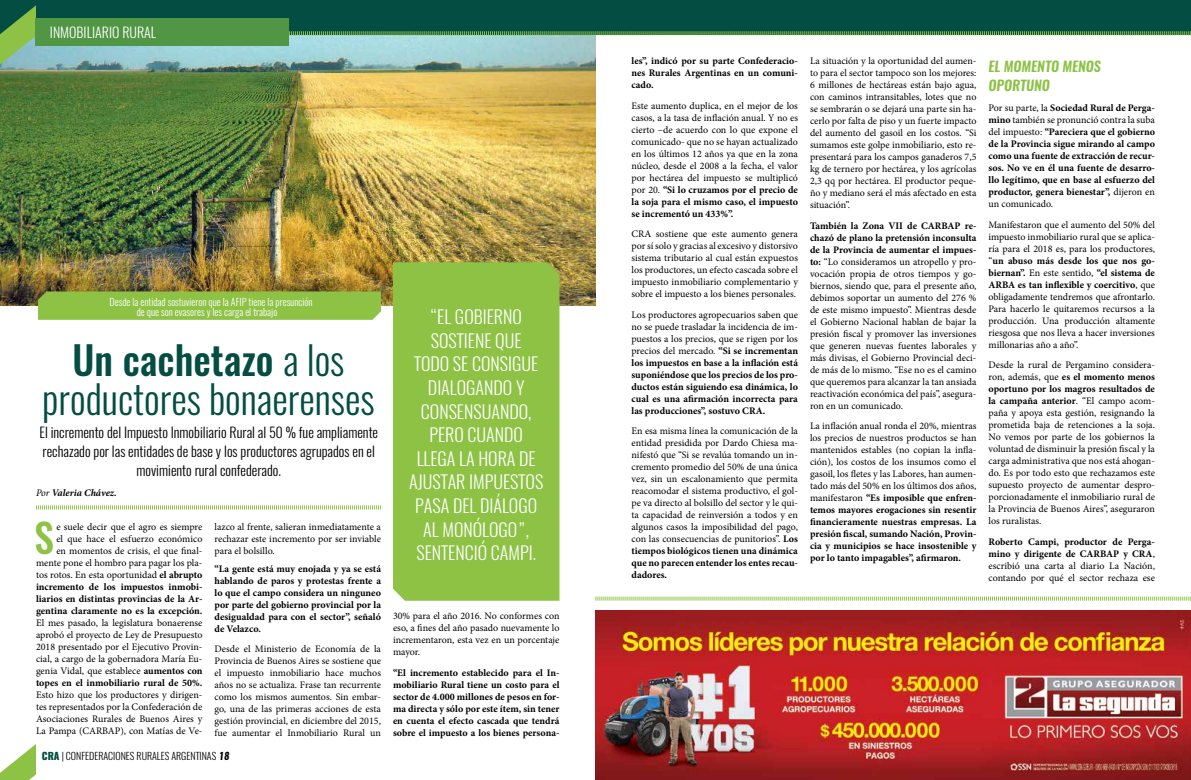
<style>
.page{position:relative;width:1191px;height:780px;background:#fff}
.page>*{position:absolute;margin:0;border:0;box-sizing:border-box;transform-origin:0 0}
.t1{font:500 39.6px "Oswald";color:#8dc245}
.t2{font:300 39.1px/39.2px "Oswald";color:#034d42;text-align:center}
.t3{font:300 18px/23.6px "Oswald";color:#fff;text-align:center}
.t4{font:300 14px/18.8px "Oswald";color:#000;text-align:center}
.t5{font:italic 600 14px/18.5px "Oswald";color:#8dc245}
.t6{font:300 14px "Oswald";color:#fff}
.t7{font:10px/12px "Minion Pro";color:#000;text-align:justify}
.t8{font:700 10px/12px "Minion Pro";color:#000;text-align:justify}
.t9{font:300 10px/10px "Oswald";color:#fff}
.t10{font:300 10px "Oswald";color:#000}
.t11{font:italic 700 10px "Minion Pro";letter-spacing:.005em;color:#000}
.s1{font-weight:500}
.s2{font-weight:400}
.s3{font-weight:700}
.s4{font-weight:800;color:#034d42}
.s5{font-weight:700;font-style:italic}
</style>
<div class="page">
<div style="left:596px;top:0;width:595px;height:35px;background:#034d42"></div>
<svg style="left:0;top:744px;width:36px;height:36px"></svg>
<svg style="left:36px;top:505px;width:345px;height:4px"></svg>
<img style="left:0;top:26px;width:596px;height:279px">
<div style="left:0;top:0;width:595px;height:35px;background:#034d42"></div>
<svg style="left:289px;top:31px;width:902px;height:5px"></svg>
<svg style="left:0;top:5px;width:36px;height:60px"></svg>
<div style="left:36px;top:18px;width:253px;height:28px;background:#509644"></div>
<svg style="left:38px;top:291px;width:343px;height:29px;background:#8dc046"></svg>
<img style="left:595px;top:610px;width:596px;height:170px">
<svg style="left:595px;top:596px;width:596px;height:5px;background:#d0e6b3"></svg>
<div style="left:393px;top:262px;width:166px;height:338px;background:#8dc245"></div>
<h3 class="t6" style="left:50px;top:23px;width:108px">INMOBILIARIO RURAL</h3>
<p class="t9" style="left:137px;top:297px;width:177px;text-indent:-27px">Desde la entidad sostuvieron que la AFIP tiene la presunción de que son evasores y les carga el trabajo</p>
<h2 class="t2" style="left:42px;top:340px;width:334px"><span class="s1">Un cachetazo</span> a los productores bonaerenses</h2>
<h3 class="t4" style="left:39px;top:423px;width:340px">El incremento del Impuesto Inmobiliario Rural al 50 % fue ampliamente rechazado por las entidades de base y los productores agrupados en el movimiento rural confederado.</h3>
<p class="t11" style="left:36px;top:485px;width:82px"><span class="s2">Por</span> Valeria Chávez.</p>
<h1 class="t1" style="left:34px;top:510px;width:21px">S</h1>
<p class="t7" style="left:36px;top:521px;width:168px;text-align:right">e suele decir que el agro es siempre<br>el que hace el esfuerzo económico<br>en momentos de crisis, el que final&shy;mente pone el hombro para pagar los pla&shy;tos rotos. En esta oportunidad <span class="s3">el abrupto incremento de los impuestos inmobi&shy;liarios en distintas provincias de la Ar&shy;gentina claramente no es la excepción.</span></p>
<p class="t7" style="left:36px;top:617px;width:168px">El mes pasado, la legislatura bonaerense aprobó el proyecto de Ley de Presupuesto 2018 presentado por el Ejecutivo Provin&shy;cial, a cargo de la gobernadora María Eu&shy;genia Vidal, que establece <span class="s3">aumentos con topes en el inmobiliario rural de 50%.</span></p>
<p class="t7" style="left:36px;top:689px;width:168px">Esto hizo que los productores y dirigen&shy;tes representados por la Confederación de Asociaciones Rurales de Buenos Aires y La Pampa (CARBAP), con Matías de Ve-</p>
<p class="t7" style="left:214px;top:521px;width:168px">lazco al frente, salieran inmediatamente a rechazar este incremento por ser inviable para el bolsillo.</p>
<p class="t8" style="left:214px;top:562px;width:168px">“La gente está muy enojada y ya se está hablando de paros y protestas frente a lo que el campo considera un ninguneo por parte del gobierno provincial por la desigualdad para con el sector”, señaló de Velazco.</p>
<p class="t7" style="left:214px;top:643px;width:168px">Desde el Ministerio de Economía de la Provincia de Buenos Aires se sostiene que el impuesto inmobiliario hace muchos años no se actualiza. Frase tan recurrente como los mismos aumentos. Sin embar&shy;go, una de las primeras acciones de esta gestión provincial, en diciembre del 2015, fue aumentar el Inmobiliario Rural un</p>
<p class="t10" style="left:42px;top:749px;width:189px"><span class="s4">CRA</span> | CONFEDERACIONES RURALES ARGENTINAS <span class="s5">18</span></p>
<h3 class="t3" style="left:409px;top:305px;width:136px">“EL GOBIERNO<br>SOSTIENE QUE<br>TODO SE CONSIGUE<br>DIALOGANDO Y<br>CONSENSUANDO,<br>PERO CUANDO<br>LLEGA LA HORA DE<br>AJUSTAR IMPUESTOS<br>PASA DEL DIÁLOGO<br>AL MONÓLOGO”,<br>SENTENCIÓ CAMPI.</h3>
<p class="t7" style="left:393px;top:610px;width:168px">30% para el año 2016. No conformes con eso, a fines del año pasado nuevamente lo incrementaron, esta vez en un porcentaje mayor.</p>
<p class="t8" style="left:393px;top:666px;width:168px">“El incremento establecido para el In&shy;mobiliario Rural tiene un costo para el sector de 4.000 millones de pesos en for&shy;ma directa y sólo por este ítem, sin tener en cuenta el efecto cascada que tendrá sobre el impuesto a los bienes persona-</p>
<p class="t8" style="left:631px;top:55px;width:168px">les”, indicó por su parte Confederacio&shy;nes Rurales Argentinas en un comuni&shy;cado.</p>
<p class="t7" style="left:631px;top:99px;width:168px">Este aumento duplica, en el mejor de los casos, a la tasa de inflación anual. Y no es cierto –de acuerdo con lo que expone el comunicado- que no se hayan actualizado en los últimos 12 años ya que en la zona núcleo, desde el 2008 a la fecha, el valor por hectárea del impuesto se multiplicó por 20. <span class="s3">“Si lo cruzamos por el precio de la soja para el mismo caso, el impuesto se incrementó un 433%”.</span></p>
<p class="t7" style="left:631px;top:228px;width:168px">CRA sostiene que este aumento genera por sí solo y gracias al excesivo y distorsivo sistema tributario al cual están expuestos los productores, un efecto cascada sobre el impuesto inmobiliario complementario y sobre el impuesto a los bienes personales.</p>
<p class="t8" style="left:631px;top:308px;width:168px"><span class="s2">Los productores agropecuarios saben que no se puede trasladar la incidencia de im&shy;puestos a los precios, que se rigen por los precios del mercado.</span> “Si se incrementan los impuestos en base a la inflación está suponiéndose que los precios de los pro&shy;ductos están siguiendo esa dinámica, lo cual es una afirmación incorrecta para las producciones”, sostuvo CRA.</p>
<p class="t7" style="left:631px;top:425px;width:168px">En esa misma línea la comunicación de la entidad presidida por Dardo Chiesa ma&shy;nifestó que “Si se revalúa tomando un in&shy;cremento promedio del 50% de una única vez, sin un escalonamiento que permita reacomodar el sistema productivo, el gol&shy;pe va directo al bolsillo del sector y le qui&shy;ta capacidad de reinversión a todos y en algunos casos la imposibilidad del pago, con las consecuencias de punitorios”. <span class="s3">Los tiempos biológicos tienen una dinámica que no parecen entender los entes recau&shy;dadores.</span></p>
<p class="t7" style="left:810px;top:55px;width:168px">La situación y la oportunidad del aumen&shy;to para el sector tampoco son los mejores:<br>6 millones de hectáreas están bajo agua, con caminos intransitables, lotes que no se sembrarán o se dejará una parte sin ha&shy;cerlo por falta de piso y un fuerte impacto del aumento del gasoil en los costos. “Si sumamos este golpe inmobiliario, esto re&shy;presentará para los campos ganaderos 7,5 kg de ternero por hectárea, y los agrícolas 2,3 qq por hectárea. El productor peque&shy;ño y mediano será el más afectado en esta situación”.</p>
<p class="t7" style="left:810px;top:219px;width:168px"><span class="s3">También la Zona VII de CARBAP re&shy;chazó de plano la pretensión inconsulta de la Provincia de aumentar el impues&shy;to:</span> “Lo consideramos un atropello y pro&shy;vocación propia de otros tiempos y go&shy;biernos, siendo que, para el presente año, debimos soportar un aumento del 276 % de este mismo impuesto”. Mientras desde el Gobierno Nacional hablan de bajar la presión fiscal y promover las inversiones que generen nuevas fuentes laborales y más divisas, el Gobierno Provincial deci&shy;de más de lo mismo. “Ese no es el camino que queremos para alcanzar la tan ansiada reactivación económica del país”, asegura&shy;ron en un comunicado.</p>
<p class="t7" style="left:810px;top:420px;width:168px">La inflación anual ronda el 20%, mientras los precios de nuestros productos se han mantenidos estables (no copian la infla&shy;ción), los costos de los insumos como el gasoil, los fletes y las Labores, han aumen&shy;tado más del 50% en los últimos dos años, manifestaron <span class="s3">“Es imposible que enfren&shy;temos mayores erogaciones sin resentir financieramente nuestras empresas. La presión fiscal, sumando Nación, Provin&shy;cia y municipios se hace insostenible y por lo tanto impagables”, afirmaron.</span></p>
<h3 class="t5" style="left:988px;top:57px;width:114px">EL MOMENTO MENOS<br>OPORTUNO</h3>
<p class="t8" style="left:988px;top:102px;width:168px"><span class="s2">Por su parte, la</span> Sociedad Rural de Perga&shy;mino <span class="s2">también se pronunció contra la suba del impuesto:</span> “Pareciera que el gobierno de la Provincia sigue mirando al campo como una fuente de extracción de recur&shy;sos. No ve en él una fuente de desarro&shy;llo legítimo, que en base al esfuerzo del productor, genera bienestar”, <span class="s2">dijeron en un comunicado.</span></p>
<p class="t7" style="left:988px;top:218px;width:168px">Manifestaron que el aumento del 50% del impuesto inmobiliario rural que se aplica&shy;ría para el 2018 es, para los productores, “<span class="s3">un abuso más desde los que nos go&shy;biernan”.</span> En este sentido, <span class="s3">“el sistema de ARBA es tan inflexible y coercitivo</span>, que obligadamente tendremos que afrontarlo.<br>Para hacerlo le quitaremos recursos a la producción. Una producción altamente riesgosa que nos lleva a hacer inversiones millonarias año a año”.</p>
<p class="t7" style="left:988px;top:359px;width:168px">Desde la rural de Pergamino considera&shy;ron, además, que <span class="s3">es el momento menos oportuno por los magros resultados de la campaña anterior</span>. “El campo acom&shy;paña y apoya esta gestión, resignando la prometida baja de retenciones a la soja.<br>No vemos por parte de los gobiernos la voluntad de disminuir la presión fiscal y la carga administrativa que nos está ahogan&shy;do. Es por todo esto que rechazamos este supuesto proyecto de aumentar despro&shy;porcionadamente el inmobiliario rural de la Provincia de Buenos Aires”, aseguraron los ruralistas.</p>
<p class="t7" style="left:988px;top:535px;width:168px"><span class="s3">Roberto Campi, productor de Perga&shy;mino y dirigente de CARBAP y CRA</span>, escribió una carta al diario La Nación, contando por qué el sector rechaza ese</p>
</div>
